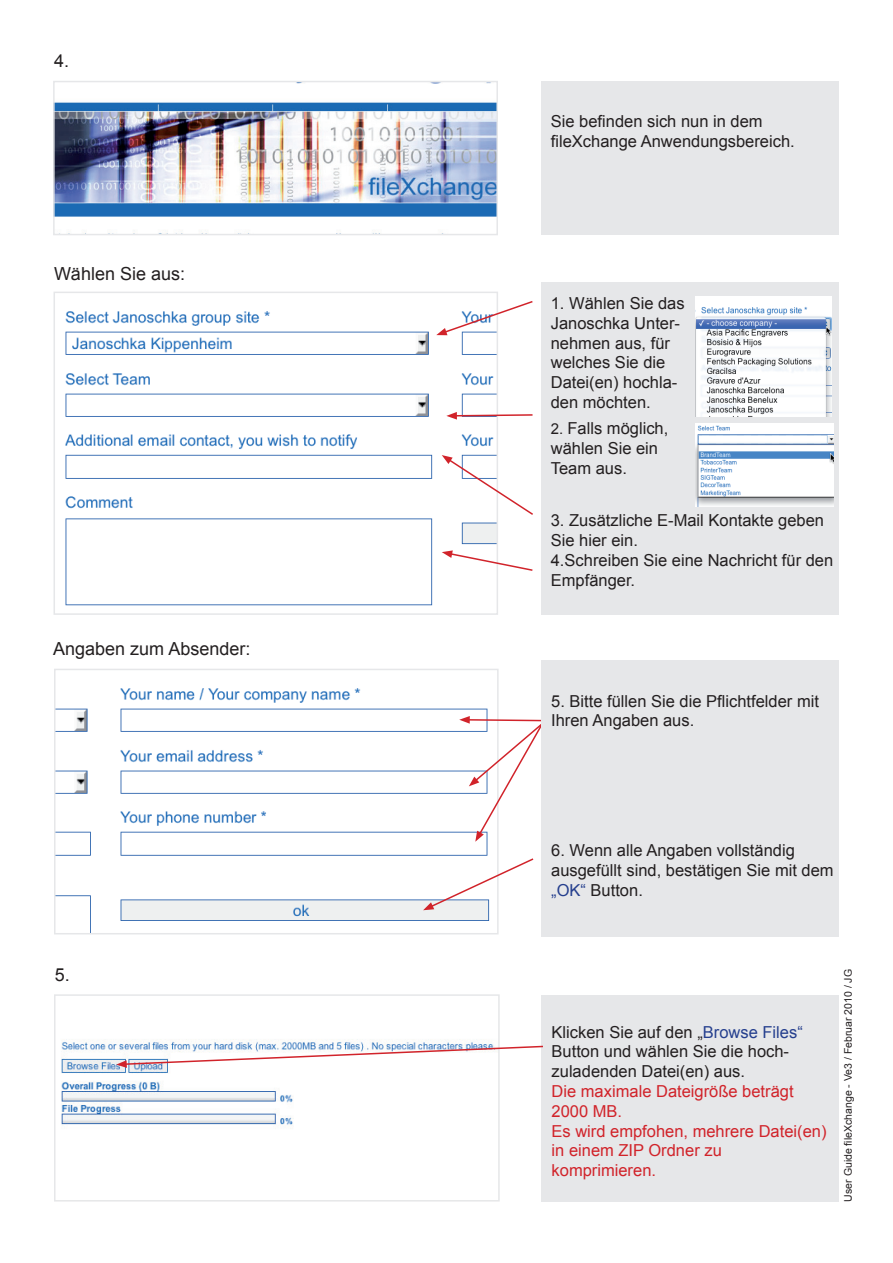
<style>
.page{position:relative;width:893px;height:1263px;background:#fff}
.page>*{position:absolute;margin:0;border:0;box-sizing:border-box;transform-origin:0 0}
.t1{font:18px "Arial";color:#231f20}
.t2{font:16.5px/19.8px "Arial";color:#231f20}
.t3{font:16.5px/19.8px "Arial";color:#d1232a}
.t4{font:10.5px "Arial";color:#231f20}
.s1{font-size:15px}
.s2{color:#253f8e}
</style>
<div class="page">
<div style="left:542px;top:995px;width:297px;height:206px;background:#e6e7e9"></div>
<div style="left:541px;top:282px;width:297px;height:333px;background:#e6e7e9"></div>
<img style="left:56px;top:102px;width:439px;height:115px">
<div style="left:53px;top:81px;width:445px;height:154px;border:2px solid #e6e7e9"></div>
<div style="left:541px;top:82px;width:297px;height:153px;background:#e6e7e9"></div>
<img style="left:696px;top:297px;width:135px;height:120px">
<img style="left:696px;top:423px;width:137px;height:83px">
<img style="left:65px;top:311px;width:430px;height:295px">
<div style="left:54px;top:292px;width:444px;height:323px;border:2px solid #e6e7e9"></div>
<svg style="left:436px;top:300px;width:97px;height:35px"></svg>
<svg style="left:446px;top:412px;width:87px;height:8px"></svg>
<svg style="left:442px;top:455px;width:91px;height:61px"></svg>
<svg style="left:442px;top:550px;width:91px;height:22px"></svg>
<img style="left:57px;top:688px;width:433px;height:243px">
<div style="left:54px;top:669px;width:445px;height:265px;border:2px solid #e6e7e9"></div>
<svg style="left:459px;top:716px;width:82px;height:126px"></svg>
<svg style="left:423px;top:857px;width:111px;height:53px"></svg>
<img style="left:61px;top:1039px;width:432px;height:87px">
<div style="left:54px;top:994px;width:446px;height:207px;border:2px solid #e6e7e9"></div>
<div style="left:541px;top:660px;width:298px;height:276px;background:#e6e7e9"></div>
<svg style="left:116px;top:1045px;width:427px;height:23px"></svg>
<p class="t1" style="left:54px;top:49px;width:17px">4.</p>
<p class="t1" style="left:54px;top:262px;width:133px">Wählen Sie aus:</p>
<p class="t1" style="left:53px;top:637px;width:199px">Angaben zum Absender:</p>
<p class="t1" style="left:55px;top:962px;width:17px">5.</p>
<p class="t2" style="left:551px;top:112px;width:245px">Sie befinden sich nun in dem fileXchange Anwendungsbereich.</p>
<p class="t2" style="left:551px;top:293px;width:135px">1. Wählen Sie das<br>Janoschka Unter&shy;nehmen aus, für welches Sie die<br>Datei(en) hochla&shy;den möchten.</p>
<p class="t2" style="left:551px;top:419px;width:119px"><span class="s1">2.</span> Falls möglich, wählen Sie ein<br>Team aus.</p>
<p class="t2" style="left:551px;top:511px;width:284px">3. Zusätzliche E-Mail Kontakte geben<br>Sie hier ein.<br>4.Schreiben Sie eine Nachricht für den<br>Empfänger.</p>
<p class="t2" style="left:551px;top:691px;width:269px">5. Bitte füllen Sie die Pflichtfelder mit<br>Ihren Angaben aus.</p>
<p class="t2" style="left:551px;top:840px;width:284px">6. Wenn alle Angaben vollständig ausgefüllt sind, bestätigen Sie mit dem <span class="s2">„OK“</span> Button.</p>
<p class="t2" style="left:552px;top:1022px;width:253px">Klicken Sie auf den „<span class="s2">Browse Files“<br></span>Button und wählen Sie die hoch&shy;zuladenden Datei(en) aus.</p>
<p class="t3" style="left:552px;top:1081px;width:276px">Die maximale Dateigröße beträgt<br>2000 MB.<br>Es wird empfohen, mehrere Datei(en) in einem ZIP Ordner zu komprimieren.</p>
<p class="t4" style="left:841px;top:1201px;width:234px;rotate:-90deg">User Guide fileXchange - Ve3 / Februar 2010 / JG</p>
</div>
